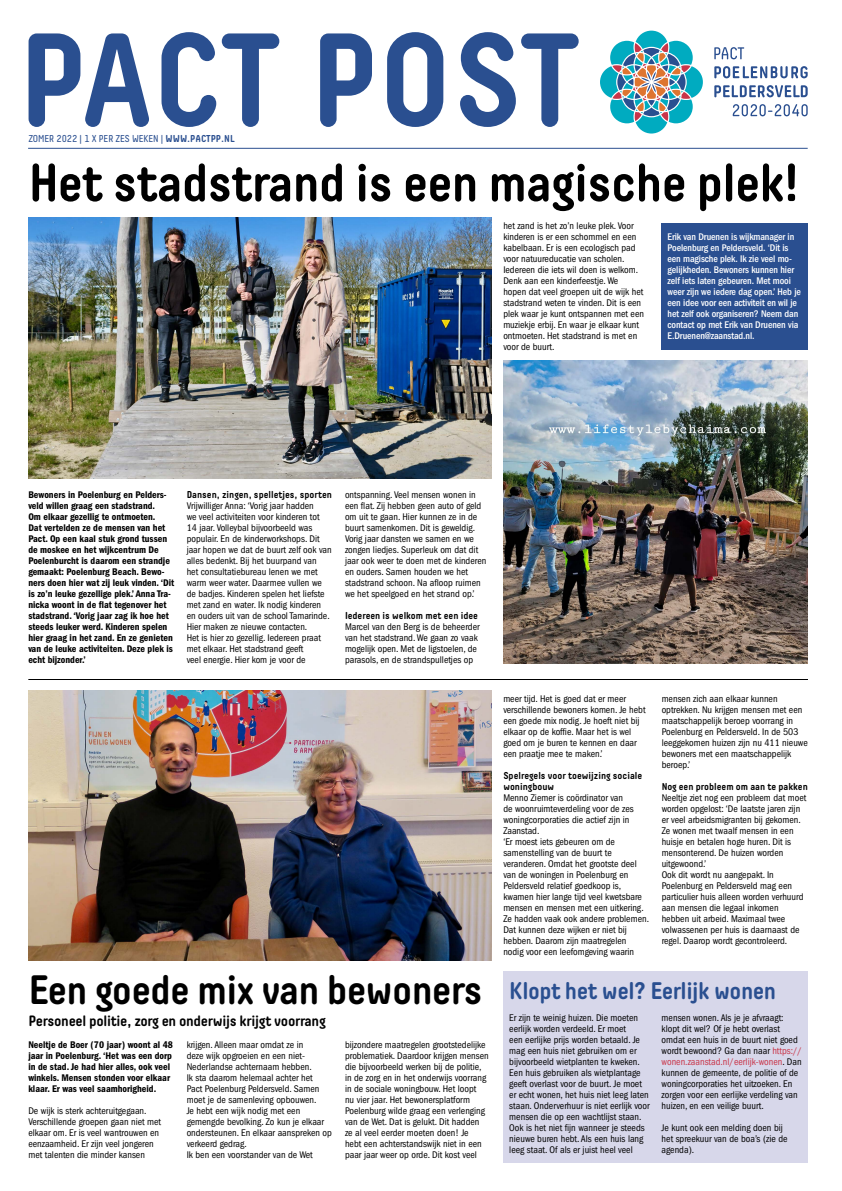
<style>
.page{position:relative;width:842px;height:1191px;background:#fff}
.page>*{position:absolute;margin:0;border:0;box-sizing:border-box;transform-origin:0 0}
.t1{font:700 53px "Decima Round";letter-spacing:-.02em;color:#000}
.t2{font:700 41px "Decima Round";letter-spacing:-.02em;color:#000}
.t3{font:700 24px "Decima Round";letter-spacing:-.02em;color:#2a4f90}
.t4{font:700 15px "Decima Round";letter-spacing:-.02em;color:#000}
.t5{font:condensed 10px/11px "ITC Franklin Gothic Std";color:#000}
.t6{font:10px/11px "ITC Franklin Gothic Std Dm Cd";color:#000}
.t7{font:500 condensed 10px/11px "ITC Franklin Gothic Std";letter-spacing:-.01em;color:#fff}
.t8{font:700 10px/11px "Decima Round";color:#000}
.t9{font:10px "Decima Round";color:#2a4f90}
.s1{font-weight:700}
.s2{color:#c93549}
</style>
<div class="page">
<hr style="left:28px;top:148px;width:780px;height:1px;background:#2a4f90">
<hr style="left:28px;top:679px;width:780px;height:1px;background:#000">
<img style="left:28px;top:690px;width:463px;height:270px">
<img style="left:28px;top:217px;width:463px;height:261px">
<svg style="left:29px;top:33px;width:120px;height:94px"></svg>
<svg style="left:161px;top:32px;width:55px;height:95px"></svg>
<svg style="left:222px;top:33px;width:57px;height:94px"></svg>
<svg style="left:320px;top:33px;width:52px;height:94px"></svg>
<svg style="left:387px;top:32px;width:56px;height:95px"></svg>
<svg style="left:460px;top:32px;width:119px;height:95px"></svg>
<svg style="left:600px;top:31px;width:103px;height:102px"></svg>
<svg style="left:714px;top:47px;width:30px;height:12px"></svg>
<svg style="left:714px;top:66px;width:94px;height:12px"></svg>
<svg style="left:714px;top:85px;width:94px;height:12px"></svg>
<svg style="left:733px;top:104px;width:75px;height:12px"></svg>
<img style="left:503px;top:360px;width:305px;height:303px">
<div style="left:662px;top:223px;width:146px;height:126px;background:#2a4f90"></div>
<div style="left:503px;top:971px;width:305px;height:191px;background:#d7d7ea"></div>
<p class="t9" style="left:28px;top:132px;width:208px">ZOMER 2022 | 1 X PER ZES WEKEN | <span class="s1">WWW.PACTPP.NL</span></p>
<h1 class="t1" style="left:28px;top:151px;width:772px">Het stadstrand is een magische plek!</h1>
<p class="t5" style="left:503px;top:220px;width:142px">het zand is het zo’n leuke plek. Voor kinderen is er een schommel en een kabelbaan. Er is een ecologisch pad voor natuureducatie van scholen.<br>Iedereen die iets wil doen is welkom.<br>Denk aan een kinderfeestje. We<br>hopen dat veel groepen uit de wijk het stadstrand weten te vinden. Dit is een plek waar je kunt ontspannen met een muziekje erbij. En waar je elkaar kunt ontmoeten. Het stadstrand is met en voor de buurt.</p>
<p class="t7" style="left:668px;top:231px;width:135px">Erik van Druenen is wijkmanager in Poelenburg en Peldersveld. ‘Dit is een magische plek. Ik zie veel mo&shy;gelijkheden. Bewoners kunnen hier zelf iets laten gebeuren. Met mooi weer zijn we iedere dag open.’ Heb je een idee voor een activiteit en wil je het zelf ook organiseren? Neem dan contact op met Erik van Druenen via E.Druenen@zaanstad.nl.</p>
<p class="t6" style="left:28px;top:489px;width:147px">Bewoners in Poelenburg en Pelders&shy;veld willen graag een stadstrand.<br>Om elkaar gezellig te ontmoeten.<br>Dat vertelden ze de mensen van het Pact. Op een kaal stuk grond tussen de moskee en het wijkcentrum De Poelenburcht is daarom een strandje gemaakt: Poelenburg Beach. Bewo&shy;ners doen hier wat zij leuk vinden. ‘Dit is zo’n leuke gezellige plek.’ Anna Tra&shy;nicka woont in de flat tegenover het stadstrand. ‘Vorig jaar zag ik hoe het steeds leuker werd. Kinderen spelen hier graag in het zand. En ze genieten van de leuke activiteiten. Deze plek is echt bijzonder.’</p>
<p class="t8" style="left:187px;top:489px;width:147px">Dansen, zingen, spelletjes, sporten</p>
<p class="t5" style="left:187px;top:500px;width:147px">Vrijwilliger Anna: ‘Vorig jaar hadden<br>we veel activiteiten voor kinderen tot 14 jaar. Volleybal bijvoorbeeld was populair. En de kinderworkshops. Dit jaar hopen we dat de buurt zelf ook van alles bedenkt. Bij het buurpand van<br>het consultatiebureau lenen we met warm weer water. Daarmee vullen we de badjes. Kinderen spelen het liefste met zand en water. Ik nodig kinderen en ouders uit van de school Tamarinde.<br>Hier maken ze nieuwe contacten.<br>Het is hier zo gezellig. Iedereen praat met elkaar. Het stadstrand geeft<br>veel energie. Hier kom je voor de</p>
<p class="t5" style="left:345px;top:489px;width:143px">ontspanning. Veel mensen wonen in een flat. Zij hebben geen auto of geld om uit te gaan. Hier kunnen ze in de buurt samenkomen. Dit is geweldig.<br>Vorig jaar dansten we samen en we zongen liedjes. Superleuk om dat dit jaar ook weer te doen met de kinderen en ouders. Samen houden we het stadstrand schoon. Na afloop ruimen we het speelgoed en het strand op.’</p>
<p class="t8" style="left:345px;top:610px;width:135px">Iedereen is welkom met een idee</p>
<p class="t5" style="left:345px;top:621px;width:136px">Marcel van den Berg is de beheerder van het stadstrand. We gaan zo vaak mogelijk open. Met de ligstoelen, de parasols, en de strandspulletjes op</p>
<h2 class="t2" style="left:28px;top:965px;width:456px">Een goede mix van bewoners</h2>
<h3 class="t4" style="left:28px;top:1012px;width:299px">Personeel politie, zorg en onderwijs krijgt voorrang</h3>
<p class="t6" style="left:28px;top:1039px;width:146px">Neeltje de Boer (70 jaar) woont al 48 jaar in Poelenburg. ‘Het was een dorp in de stad. Je had hier alles, ook veel winkels. Mensen stonden voor elkaar klaar. Er was veel saamhorigheid.</p>
<p class="t5" style="left:28px;top:1105px;width:134px">De wijk is sterk achteruitgegaan.<br>Verschillende groepen gaan niet met elkaar om. Er is veel wantrouwen en eenzaamheid. Er zijn veel jongeren met talenten die minder kansen</p>
<p class="t5" style="left:187px;top:1039px;width:147px">krijgen. Alleen maar omdat ze in<br>deze wijk opgroeien en een niet-<br>Nederlandse achternaam hebben.<br>Ik sta daarom helemaal achter het<br>Pact Poelenburg Peldersveld. Samen moet je de samenleving opbouwen.<br>Je hebt een wijk nodig met een gemengde bevolking. Zo kun je elkaar ondersteunen. En elkaar aanspreken op verkeerd gedrag.<br>Ik ben een voorstander van de Wet</p>
<p class="t5" style="left:345px;top:1039px;width:145px">bijzondere maatregelen grootstedelijke problematiek. Daardoor krijgen mensen die bijvoorbeeld werken bij de politie, in de zorg en in het onderwijs voorrang in de sociale woningbouw. Het loopt<br>nu vier jaar. Het bewonersplatform Poelenburg wilde graag een verlenging van de Wet. Dat is gelukt. Dit hadden ze al veel eerder moeten doen! Je<br>hebt een achterstandswijk niet in een paar jaar weer op orde. Dit kost veel</p>
<p class="t5" style="left:503px;top:693px;width:144px">meer tijd. Het is goed dat er meer verschillende bewoners komen. Je hebt een goede mix nodig. Je hoeft niet bij elkaar op de koffie. Maar het is wel goed om je buren te kennen en daar een praatje mee te maken.’</p>
<p class="t8" style="left:503px;top:769px;width:140px">Spelregels voor toewijzing sociale woningbouw</p>
<p class="t5" style="left:503px;top:792px;width:147px">Menno Ziemer is coördinator van<br>de woonruimteverdeling voor de zes woningcorporaties die actief zijn in<br>Zaanstad.<br>‘Er moest iets gebeuren om de samenstelling van de buurt te veranderen. Omdat het grootste deel van de woningen in Poelenburg en<br>Peldersveld relatief goedkoop is, kwamen hier lange tijd veel kwetsbare mensen en mensen met een uitkering.<br>Ze hadden vaak ook andere problemen.<br>Dat kunnen deze wijken er niet bij hebben. Daarom zijn maatregelen nodig voor een leefomgeving waarin</p>
<p class="t5" style="left:662px;top:693px;width:148px">mensen zich aan elkaar kunnen optrekken. Nu krijgen mensen met een maatschappelijk beroep voorrang in<br>Poelenburg en Peldersveld. In de 503 leeggekomen huizen zijn nu 411 nieuwe bewoners met een maatschappelijk beroep.’</p>
<p class="t8" style="left:662px;top:780px;width:148px">Nog een probleem om aan te pakken</p>
<p class="t5" style="left:662px;top:792px;width:146px">Neeltje ziet nog een probleem dat moet worden opgelost: ‘De laatste jaren zijn er veel arbeidsmigranten bij gekomen.<br>Ze wonen met twaalf mensen in een huisje en betalen hoge huren. Dit is mensonterend. De huizen worden uitgewoond.’<br>Ook dit wordt nu aangepakt. In Poelenburg en Peldersveld mag een particulier huis alleen worden verhuurd aan mensen die legaal inkomen hebben uit arbeid. Maximaal twee volwassenen per huis is daarnaast de regel. Daarop wordt gecontroleerd.</p>
<h3 class="t3" style="left:509px;top:976px;width:268px">Klopt het wel? Eerlijk wonen</h3>
<p class="t5" style="left:509px;top:1012px;width:142px">Er zijn te weinig huizen. Die moeten eerlijk worden verdeeld. Er moet<br>een eerlijke prijs worden betaald. Je mag een huis niet gebruiken om er bijvoorbeeld wietplanten te kweken.<br>Een huis gebruiken als wietplantage geeft overlast voor de buurt. Je moet er echt wonen, het huis niet leeg laten staan. Onderverhuur is niet eerlijk voor mensen die op een wachtlijst staan.<br>Ook is het niet fijn wanneer je steeds nieuwe buren hebt. Als een huis lang leeg staat. Of als er juist heel veel</p>
<p class="t5" style="left:662px;top:1012px;width:142px">mensen wonen. Als je je afvraagt: klopt dit wel? Of je hebt overlast omdat een huis in de buurt niet goed wordt bewoond? Ga dan naar <span class="s2">https:// wonen.zaanstad.nl/eerlijk-wonen</span>. Dan kunnen de gemeente, de politie of de woningcorporaties het uitzoeken. En zorgen voor een eerlijke verdeling van huizen, en een veilige buurt.</p>
<p class="t5" style="left:662px;top:1122px;width:127px">Je kunt ook een melding doen bij het spreekuur van de boa’s (zie de agenda).</p>
</div>
